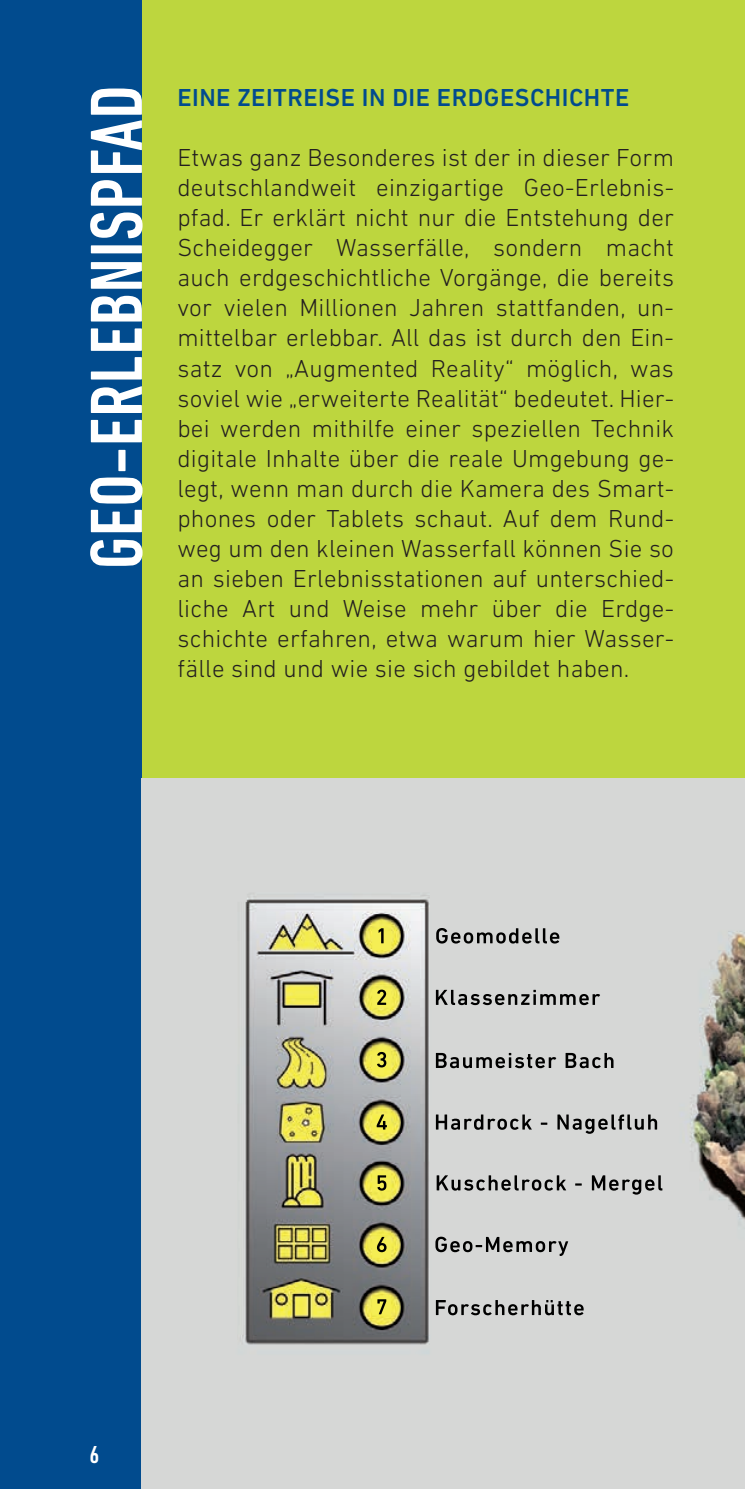
<style>
.page{position:relative;width:745px;height:1489px;background:#fff}
.page>*{position:absolute;margin:0;border:0;box-sizing:border-box;transform-origin:0 0}
.t1{font:500 condensed 75px "DIN Next W1 G";letter-spacing:.01em;color:#fff}
.t2{font:300 25px/30px "DIN Next W1 G";letter-spacing:.01em;color:#231f20;text-align:justify}
.t3{font:500 25px "DIN Next W1 G";letter-spacing:.02em;color:#014b8e}
.t4{font:500 condensed 25px "DIN Next W1 G";color:#fff}
</style>
<div class="page">
<div style="left:0;top:0;width:744px;height:1488px;background:#bdd63e"></div>
<div style="left:0;top:0;width:142px;height:1488px;background:#014b8e"></div>
<hr style="left:744px;top:0;width:1px;height:1488px;background:#bdd63e">
<img style="left:142px;top:778px;width:602px;height:710px">
<img style="left:378px;top:928px;width:5px;height:15px">
<img style="left:436px;top:928px;width:123px;height:15px">
<img style="left:377px;top:989px;width:9px;height:15px">
<img style="left:435px;top:989px;width:164px;height:16px">
<img style="left:435px;top:1052px;width:178px;height:16px">
<img style="left:377px;top:1051px;width:9px;height:16px">
<img style="left:435px;top:1114px;width:221px;height:19px">
<img style="left:376px;top:1114px;width:10px;height:15px">
<img style="left:377px;top:1175px;width:9px;height:15px">
<img style="left:436px;top:1175px;width:226px;height:19px">
<img style="left:376px;top:1236px;width:10px;height:16px">
<img style="left:435px;top:1236px;width:121px;height:16px">
<img style="left:377px;top:1299px;width:9px;height:15px">
<img style="left:435px;top:1299px;width:148px;height:16px">
<h1 class="t1" style="left:74px;top:569px;width:485px;rotate:-90deg">GEO-ERLEBNISPFAD</h1>
<p class="t3" style="left:177px;top:83px;width:453px">EINE ZEITREISE IN DIE ERDGESCHICHTE</p>
<p class="t2" style="left:177px;top:143px;width:498px">Etwas ganz Besonderes ist der in dieser Form deutschlandweit einzigartige Geo-Erlebnis&shy;pfad. Er erklärt nicht nur die Entstehung der Scheidegger Wasserfälle, sondern macht auch erdgeschichtliche Vorgänge, die bereits vor vielen Millionen Jahren stattfanden, un&shy;mittelbar erlebbar. All das ist durch den Ein&shy;satz von „Augmented Reality“ möglich, was soviel wie „erweiterte Realität“ bedeutet. Hier&shy;bei werden mithilfe einer speziellen Technik digitale Inhalte über die reale Umgebung ge&shy;legt, wenn man durch die Kamera des Smart&shy;phones oder Tablets schaut. Auf dem Rund&shy;weg um den kleinen Wasserfall können Sie so an sieben Erlebnisstationen auf unterschied&shy;liche Art und Weise mehr über die Erdge&shy;schichte erfahren, etwa warum hier Wasser&shy;fälle sind und wie sie sich gebildet haben.</p>
<p class="t4" style="left:89px;top:1440px;width:11px">6</p>
</div>
